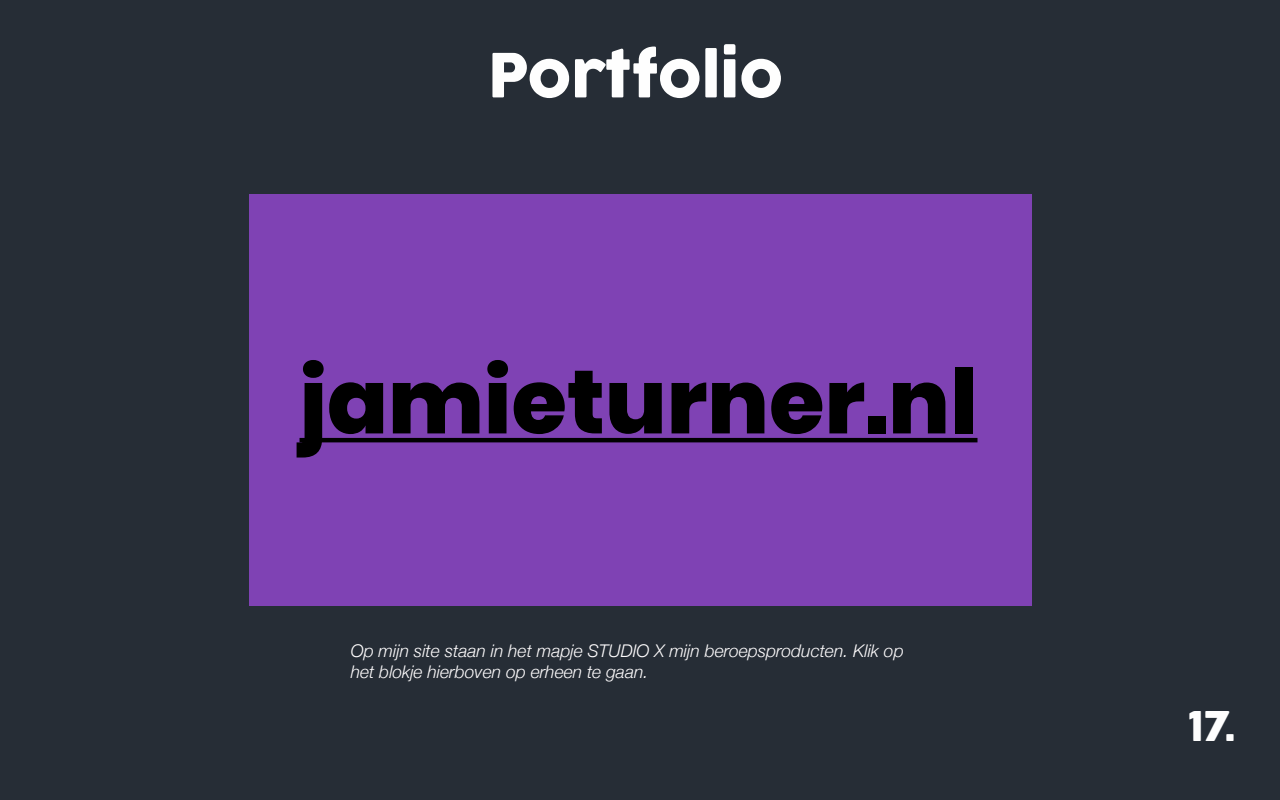
<style>
.page{position:relative;width:1280px;height:800px;background:#262d36}
.page>*{position:absolute;margin:0;border:0;box-sizing:border-box;transform-origin:0 0}
.t1{font:800 89.9px "Poppins";color:#000}
.t2{font:60px "Cocogoose Pro";color:#fefefe}
.t3{font:40px "Cocogoose Pro";color:#fefefe}
.t4{font:italic 300 17.5px/21px "Helvetica Neue";color:#fffdfe}
</style>
<div class="page">
<div style="left:249px;top:194px;width:782px;height:412px;background:#7f42b4"></div>
<hr style="left:300px;top:438px;width:678px;height:4px;background:#000">
<h2 class="t2" style="left:488px;top:35px;width:296px">Portfolio</h2>
<h1 class="t1" style="left:300px;top:350px;width:679px">jamieturner.nl</h1>
<p class="t4" style="left:351px;top:639px;width:554px">Op mijn site staan in het mapje STUDIO X mijn beroepsproducten. Klik op het blokje hierboven op erheen te gaan.</p>
<h3 class="t3" style="left:1189px;top:699px;width:49px">17.</h3>
</div>
